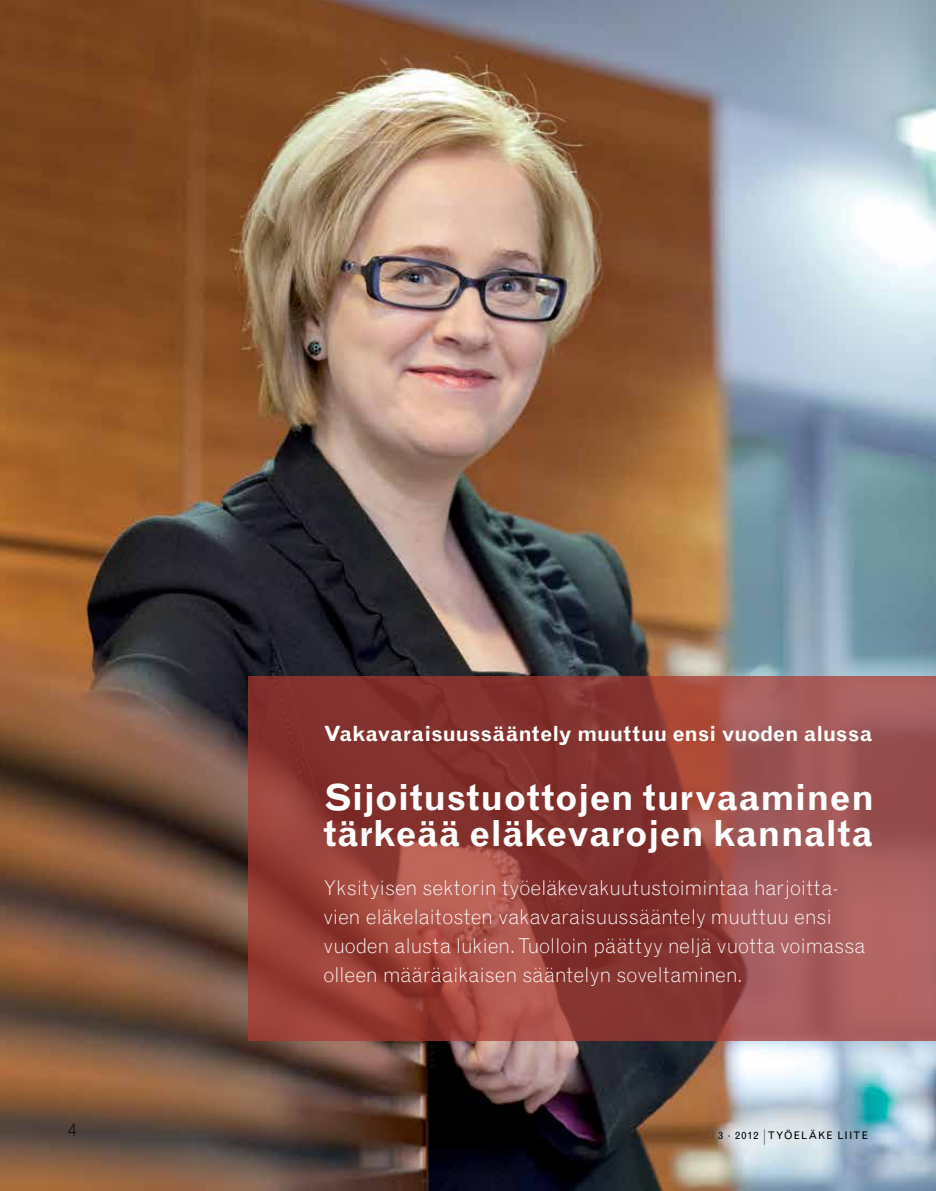
<style>
.page{position:relative;width:936px;height:1191px;background:#fff}
.page>*{position:absolute;margin:0;border:0;box-sizing:border-box;transform-origin:0 0}
.t1{font:700 36px/36px "Grotesque MT Std";letter-spacing:.005em;color:#fff}
.t2{font:700 21px "Grotesque MT Std";color:#fff}
.t3{font:300 20.55px/29px "Grotesque MT Std";color:#fff}
.t4{font:300 18px "Grotesque MT Std";color:#000}
.t5{font:10.5px "Grotesque MT Std";letter-spacing:.1em;color:#000}
.s1{font-size:15.75px}
</style>
<div class="page">
<img style="left:0;top:0;width:935px;height:1191px">
<svg style="left:249px;top:676px;width:686px;height:364px;background:#964440"></svg>
<p class="t2" style="left:323px;top:721px;width:550px">Vakavaraisuussääntely muuttuu ensi vuoden alussa</p>
<h1 class="t1" style="left:323px;top:780px;width:552px">Sijoitustuottojen turvaaminen tärkeää eläkevarojen kannalta</h1>
<p class="t3" style="left:323px;top:873px;width:543px">Yksityisen sektorin työeläkevakuutustoimintaa harjoitta&shy;vien eläkelaitosten vakavaraisuussääntely muuttuu ensi vuoden alusta lukien. Tuolloin päättyy neljä vuotta voimassa olleen määräaikaisen sääntelyn soveltaminen.</p>
<p class="t4" style="left:68px;top:1118px;width:10px">4</p>
<p class="t5" style="left:718px;top:1129px;width:151px">3 · 2012 <span class="s1">|</span> TYÖELÄKE LIITE</p>
</div>
